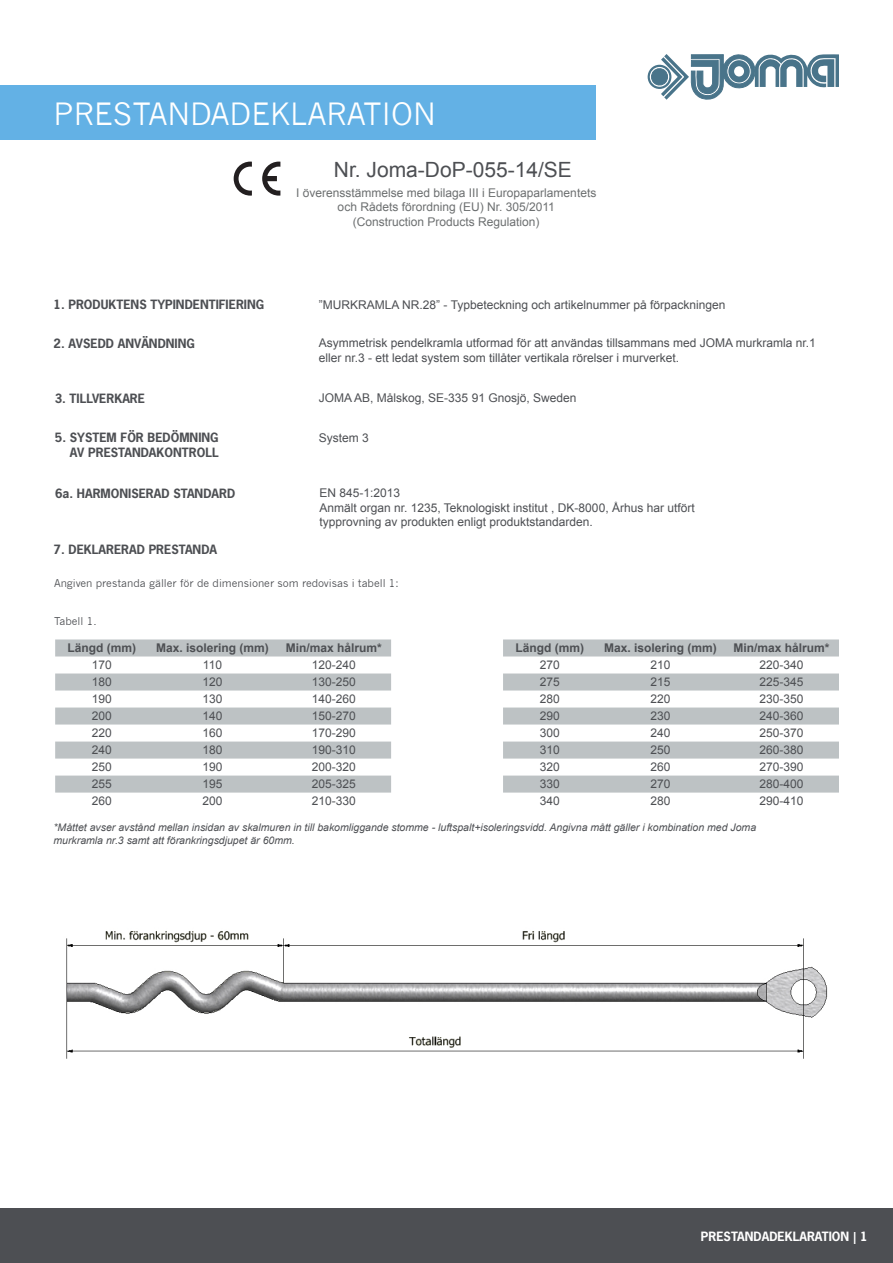
<style>
.page{position:relative;width:893px;height:1263px;background:#fff}
.page>*{position:absolute;margin:0;border:0;box-sizing:border-box;transform-origin:0 0}
.t1{font:30px "News Gothic";color:#fff}
.t2{font:21px "Arial";color:#4d4f53}
.t3{font:12px/14.4px "Arial";color:#4d4f53}
.t4{font:700 12px "News Gothic Std";color:#4d4f53}
.t5{font:12px/14.4px "Arial";color:#6c6f70;text-align:center}
.t6{font:700 12px "Arial";color:#4d4f53}
.t7{font:700 12px "News Gothic Std";color:#fff}
.t8{font:italic 10.5px/12.6px "Arial";color:#4d4f53}
.t9{font:10.5px "News Gothic";color:#4d4f53}
</style>
<div class="page">
<img style="left:66px;top:931px;width:762px;height:128px">
<svg style="left:648px;top:54px;width:191px;height:46px"></svg>
<div style="left:0;top:85px;width:595px;height:54px;background:#63b1e5"></div>
<svg style="left:234px;top:162px;width:18px;height:34px"></svg>
<svg style="left:262px;top:162px;width:18px;height:34px"></svg>
<svg style="left:55px;top:639px;width:336px;height:153px;fill:#bdc2c4"></svg>
<svg style="left:503px;top:639px;width:336px;height:153px;fill:#bdc2c4"></svg>
<div style="left:0;top:1209px;width:893px;height:54px;background:#4d4f53"></div>
<p class="t1" style="left:54px;top:97px;width:384px">PRESTANDADEKLARATION</p>
<p class="t2" style="left:334px;top:156px;width:240px">Nr. Joma-DoP-055-14/SE</p>
<p class="t4" style="left:54px;top:297px;width:212px">1. PRODUKTENS TYPINDENTIFIERING</p>
<p class="t4" style="left:54px;top:335px;width:143px">2. AVSEDD ANVÄNDNING</p>
<p class="t4" style="left:55px;top:390px;width:92px">3. TILLVERKARE</p>
<p class="t4" style="left:55px;top:430px;width:165px">5. SYSTEM FÖR BEDÖMNING</p>
<p class="t4" style="left:70px;top:444px;width:150px">AV PRESTANDAKONTROLL</p>
<p class="t4" style="left:55px;top:485px;width:182px">6a. HARMONISERAD STANDARD</p>
<p class="t4" style="left:54px;top:541px;width:165px">7. DEKLARERAD PRESTANDA</p>
<p class="t5" style="left:296px;top:186px;width:302px">I överensstämmelse med bilaga III i Europaparlamentets och Rådets förordning (EU) Nr. 305/2011</p>
<p class="t5" style="left:353px;top:214px;width:188px">(Construction Products Regulation)</p>
<p class="t3" style="left:319px;top:297px;width:408px">”MURKRAMLA NR.28” - Typbeteckning och artikelnummer på förpackningen</p>
<p class="t3" style="left:319px;top:336px;width:498px">Asymmetrisk pendelkramla utformad för att användas tillsammans med JOMA murkramla nr.1 eller nr.3 - ett ledat system som tillåter vertikala rörelser i murverket.</p>
<p class="t3" style="left:319px;top:391px;width:259px">JOMA AB, Målskog, SE-335 91 Gnosjö, Sweden</p>
<p class="t3" style="left:319px;top:430px;width:52px">System 3</p>
<p class="t3" style="left:319px;top:486px;width:82px">EN 845-1:2013</p>
<p class="t3" style="left:319px;top:500px;width:377px">Anmält organ nr. 1235, Teknologiskt institut , DK-8000, Århus har utfört</p>
<p class="t3" style="left:319px;top:515px;width:275px">typprovning av produkten enligt produktstandarden.</p>
<p class="t9" style="left:54px;top:577px;width:346px">Angiven prestanda gäller för de dimensioner som redovisas i tabell 1:</p>
<p class="t9" style="left:54px;top:615px;width:44px">Tabell 1.</p>
<p class="t6" style="left:68px;top:640px;width:70px">Längd (mm)</p>
<p class="t6" style="left:156px;top:640px;width:114px">Max. isolering (mm)</p>
<p class="t6" style="left:286px;top:640px;width:98px">Min/max hålrum*</p>
<p class="t3" style="left:92px;top:658px;width:22px">170</p>
<p class="t3" style="left:203px;top:658px;width:21px">110</p>
<p class="t3" style="left:312px;top:658px;width:46px">120-240</p>
<p class="t3" style="left:92px;top:675px;width:22px">180</p>
<p class="t3" style="left:202px;top:675px;width:22px">120</p>
<p class="t3" style="left:312px;top:675px;width:46px">130-250</p>
<p class="t3" style="left:92px;top:692px;width:22px">190</p>
<p class="t3" style="left:202px;top:692px;width:22px">130</p>
<p class="t3" style="left:312px;top:692px;width:46px">140-260</p>
<p class="t3" style="left:92px;top:709px;width:22px">200</p>
<p class="t3" style="left:202px;top:709px;width:22px">140</p>
<p class="t3" style="left:312px;top:709px;width:46px">150-270</p>
<p class="t3" style="left:92px;top:726px;width:22px">220</p>
<p class="t3" style="left:202px;top:726px;width:22px">160</p>
<p class="t3" style="left:312px;top:726px;width:46px">170-290</p>
<p class="t3" style="left:92px;top:743px;width:22px">240</p>
<p class="t3" style="left:202px;top:743px;width:22px">180</p>
<p class="t3" style="left:312px;top:743px;width:46px">190-310</p>
<p class="t3" style="left:92px;top:760px;width:22px">250</p>
<p class="t3" style="left:202px;top:760px;width:22px">190</p>
<p class="t3" style="left:312px;top:760px;width:46px">200-320</p>
<p class="t3" style="left:92px;top:777px;width:22px">255</p>
<p class="t3" style="left:202px;top:777px;width:22px">195</p>
<p class="t3" style="left:312px;top:777px;width:46px">205-325</p>
<p class="t3" style="left:92px;top:794px;width:22px">260</p>
<p class="t3" style="left:202px;top:794px;width:22px">200</p>
<p class="t3" style="left:312px;top:794px;width:46px">210-330</p>
<p class="t6" style="left:515px;top:640px;width:70px">Längd (mm)</p>
<p class="t6" style="left:604px;top:640px;width:114px">Max. isolering (mm)</p>
<p class="t6" style="left:734px;top:640px;width:98px">Min/max hålrum*</p>
<p class="t3" style="left:540px;top:658px;width:22px">270</p>
<p class="t3" style="left:650px;top:658px;width:22px">210</p>
<p class="t3" style="left:759px;top:658px;width:46px">220-340</p>
<p class="t3" style="left:540px;top:675px;width:22px">275</p>
<p class="t3" style="left:650px;top:675px;width:22px">215</p>
<p class="t3" style="left:759px;top:675px;width:46px">225-345</p>
<p class="t3" style="left:540px;top:692px;width:22px">280</p>
<p class="t3" style="left:650px;top:692px;width:22px">220</p>
<p class="t3" style="left:759px;top:692px;width:46px">230-350</p>
<p class="t3" style="left:540px;top:709px;width:22px">290</p>
<p class="t3" style="left:650px;top:709px;width:22px">230</p>
<p class="t3" style="left:759px;top:709px;width:46px">240-360</p>
<p class="t3" style="left:540px;top:726px;width:22px">300</p>
<p class="t3" style="left:650px;top:726px;width:22px">240</p>
<p class="t3" style="left:759px;top:726px;width:46px">250-370</p>
<p class="t3" style="left:540px;top:743px;width:22px">310</p>
<p class="t3" style="left:650px;top:743px;width:22px">250</p>
<p class="t3" style="left:759px;top:743px;width:46px">260-380</p>
<p class="t3" style="left:540px;top:760px;width:22px">320</p>
<p class="t3" style="left:650px;top:760px;width:22px">260</p>
<p class="t3" style="left:759px;top:760px;width:46px">270-390</p>
<p class="t3" style="left:540px;top:777px;width:22px">330</p>
<p class="t3" style="left:650px;top:777px;width:22px">270</p>
<p class="t3" style="left:759px;top:777px;width:46px">280-400</p>
<p class="t3" style="left:540px;top:794px;width:22px">340</p>
<p class="t3" style="left:650px;top:794px;width:22px">280</p>
<p class="t3" style="left:759px;top:794px;width:46px">290-410</p>
<p class="t8" style="left:54px;top:822px;width:704px">*Måttet avser avstånd mellan insidan av skalmuren in till bakomliggande stomme - luftspalt+isoleringsvidd. Angivna mått gäller i kombination med Joma murkramla nr.3 samt att förankringsdjupet är 60mm.</p>
<p class="t7" style="left:701px;top:1228px;width:168px">PRESTANDADEKLARATION | 1</p>
</div>
